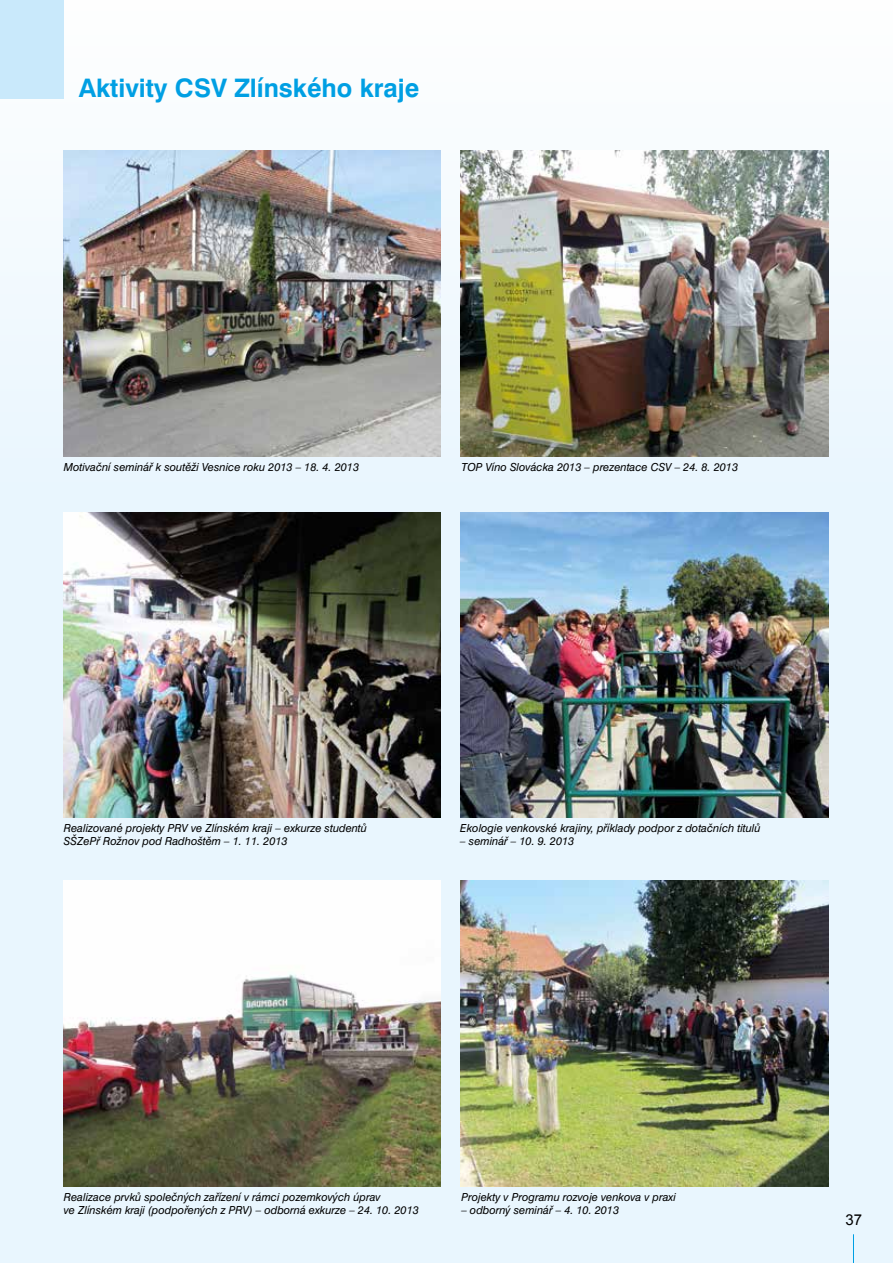
<style>
.page{position:relative;width:893px;height:1263px;background:#e9f6fe}
.page>*{position:absolute;margin:0;border:0;box-sizing:border-box;transform-origin:0 0}
.t1{font:700 25.5px "Swiss 721 AT";color:#009fe3}
.t2{font:15px "Arial";color:#000}
.t3{font:italic 11.1px/13.4px "Swiss 721 AT";color:#000}
</style>
<div class="page">
<div style="left:0;top:0;width:893px;height:502px;background:linear-gradient(to right,#f5fbfe,#f5fafc)"></div>
<div style="left:0;top:0;width:64px;height:99px;background:#c9e9fb"></div>
<svg style="left:853px;top:1234px;width:1px;height:29px"></svg>
<img style="left:64px;top:151px;width:377px;height:306px">
<img style="left:461px;top:151px;width:367px;height:306px">
<img style="left:64px;top:512px;width:377px;height:306px">
<img style="left:461px;top:512px;width:367px;height:306px">
<img style="left:64px;top:881px;width:377px;height:305px">
<img style="left:461px;top:881px;width:367px;height:305px">
<h1 class="t1" style="left:79px;top:72px;width:342px">Aktivity CSV Zlínského kraje</h1>
<p class="t3" style="left:64px;top:460px;width:297px">Motivační seminář k soutěži Vesnice roku 2013 – 18. 4. 2013</p>
<p class="t3" style="left:461px;top:460px;width:278px">TOP Víno Slovácka 2013 – prezentace CSV – 24. 8. 2013</p>
<p class="t3" style="left:64px;top:821px;width:305px">Realizované projekty PRV ve Zlínském kraji – exkurze studentů<br>SŠZePř Rožnov pod Radhoštěm – 1. 11. 2013</p>
<p class="t3" style="left:460px;top:821px;width:302px">Ekologie venkovské krajiny, příklady podpor z dotačních titulů</p>
<p class="t3" style="left:460px;top:834px;width:116px">– seminář – 10. 9. 2013</p>
<p class="t3" style="left:64px;top:1190px;width:357px">Realizace prvků společných zařízení v rámci pozemkových úprav<br>ve Zlínském kraji (podpořených z PRV) – odborná exkurze – 24. 10. 2013</p>
<p class="t3" style="left:461px;top:1190px;width:216px">Projekty v Programu rozvoje venkova v praxi</p>
<p class="t3" style="left:461px;top:1203px;width:159px">– odborný seminář – 4. 10. 2013</p>
<h2 class="t2" style="left:845px;top:1210px;width:18px">37</h2>
</div>
